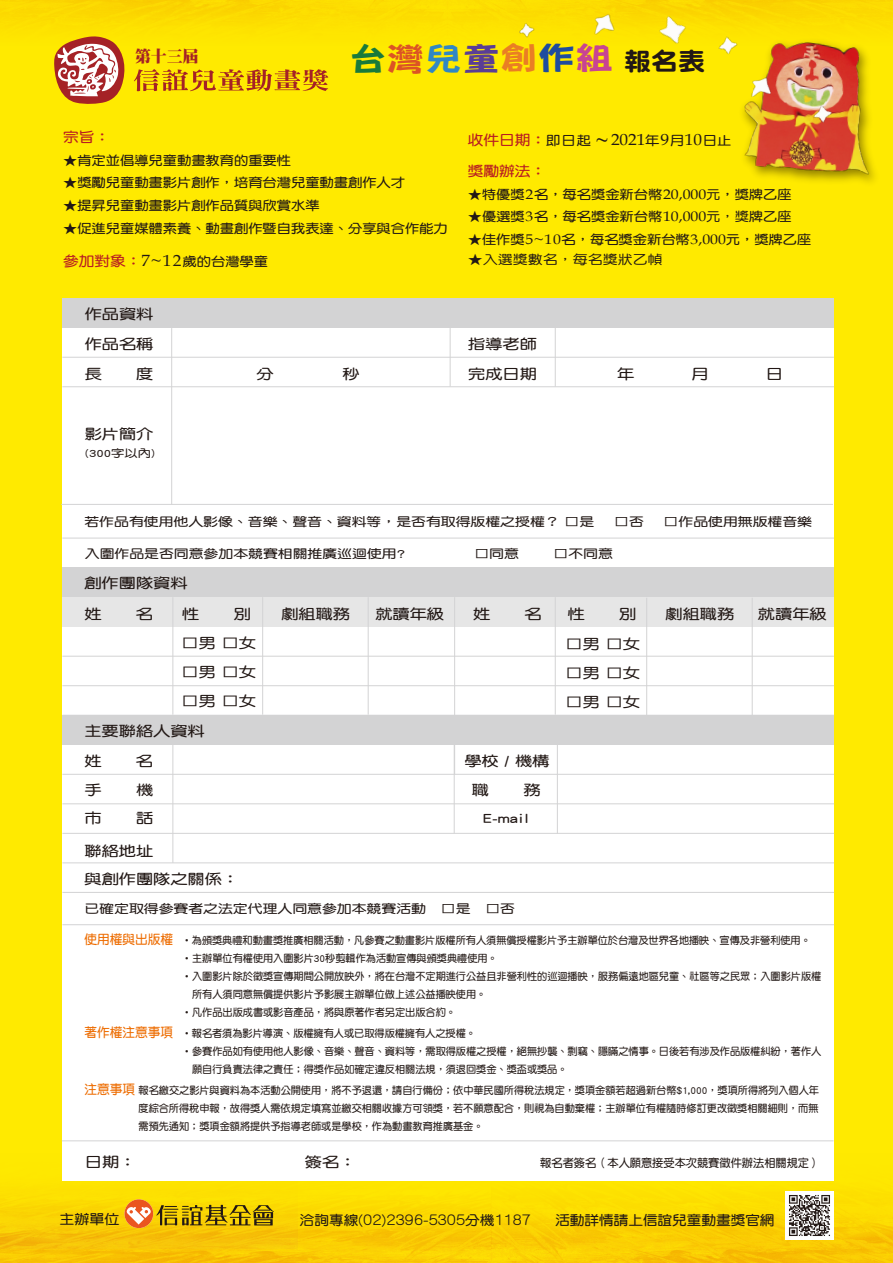
<style>
.page{position:relative;width:893px;height:1263px;background:#fff}
.page>*{position:absolute;margin:0;border:0;box-sizing:border-box;transform-origin:0 0}
.t1{font:24.9px "DF Yuan Std W9";color:#221815;scale:1.08 1}
.t2{font:16.35px "DF Ming Std W12";color:#a52226}
.t3{font:14.1px/30px "DF Yuan Std W7";color:#221815;scale:1.22 1}
.t4{font:14.1px "DF Yuan Std W7";color:#b81c22;scale:1.12 1}
.t5{font:500 13.5px "ARR Gothic 1";color:#221815;scale:1.08 1}
.t6{font:13.5px "DF Yuan Std W7";color:#221815;scale:1.08 1}
.t7{font:13.5px "DF Yuan Std W7";color:#221815;scale:1.11 1}
.t8{font:12.75px "DF Yuan Std W7";color:#221815;scale:1.12 1}
.t9{font:12.75px "DF Yuan Std W5";color:#221815;scale:1.18 1}
.t10{font:12.15px "DF Yuan Std W7";color:#221815;scale:1.22 1}
.t11{font:11.55px "DF Yuan Std W7";color:#221815}
.t12{font:10.8px "DF Yuan Std W7";color:#221815;scale:1.22 1}
.t13{font:10.35px/18px "DF Yuan Std W7";color:#221815;text-align:justify}
.s1{font-family:"AR Qiao Hei B5";font-weight:800;font-size:32.4px;color:#197a3b}
.s2{font-family:"AR Qiao Hei B5";font-weight:800;font-size:32.4px;color:#dc5425}
.s3{font-family:"AR Qiao Hei B5";font-weight:800;font-size:32.4px;color:#3087c4}
.s4{font-family:"AR Qiao Hei B5";font-weight:800;font-size:32.4px;color:#5a3d95}
.s5{font-family:"AR Qiao Hei B5";font-weight:800;font-size:32.4px;color:#ea7e24}
.s6{font-family:"AR Qiao Hei B5";font-weight:800;font-size:32.4px;color:#1e4c9f}
.s7{font-family:"AR Qiao Hei B5";font-weight:800;font-size:32.4px;color:#c84493}
.s8{font-size:14.1px;color:#b81c22}
.s9{font-family:"Book Antiqua";font-size:16.2px}
.s10{font-family:"Book Antiqua";font-size:23.4px}
.s11{font-family:"DF Yuan Std W5"}
.s12{font-family:"Book Antiqua";font-size:14.1px}
.s13{font-size:13.05px;color:#ed6c00}
.s14{font-family:"DF Yuan Std W7";font-weight:400}
</style>
<div class="page">
<svg style="left:0;top:0;width:893px;height:91px;background:#fde300"></svg>
<img style="left:0;top:1236px;width:491px;height:27px">
<img style="left:491px;top:1236px;width:402px;height:27px">
<svg style="left:0;top:1116px;width:893px;height:120px;background:#fcdc05"></svg>
<div style="left:0;top:91px;width:893px;height:1025px;background:#ffea00"></div>
<img style="left:712px;top:17px;width:181px;height:166px">
<img style="left:712px;top:29px;width:34px;height:38px">
<img style="left:578px;top:6px;width:46px;height:37px">
<img style="left:638px;top:0;width:69px;height:67px">
<img style="left:734px;top:69px;width:48px;height:38px">
<img style="left:514px;top:17px;width:27px;height:31px">
<img style="left:807px;top:97px;width:34px;height:39px">
<div style="left:62px;top:298px;width:772px;height:882px;background:#fff"></div>
<div style="left:62px;top:298px;width:772px;height:30px;background:#d3d3d4"></div>
<hr style="left:62px;top:357px;width:772px;height:1px;background:#d3d3d4">
<hr style="left:62px;top:386px;width:772px;height:1px;background:#d3d3d4">
<hr style="left:62px;top:538px;width:772px;height:1px;background:#d3d3d4">
<hr style="left:171px;top:328px;width:1px;height:176px;background:#d3d3d4">
<hr style="left:450px;top:313px;width:1px;height:73px;background:#d3d3d4">
<hr style="left:555px;top:313px;width:1px;height:73px;background:#d3d3d4">
<div style="left:62px;top:568px;width:772px;height:29px;background:#d3d3d4"></div>
<div style="left:62px;top:597px;width:772px;height:30px;background:#e6e6e6"></div>
<hr style="left:62px;top:656px;width:772px;height:1px;background:#d3d3d4">
<hr style="left:62px;top:685px;width:772px;height:1px;background:#d3d3d4">
<hr style="left:62px;top:774px;width:772px;height:1px;background:#d3d3d4">
<hr style="left:172px;top:597px;width:1px;height:118px;background:#d3d3d4">
<hr style="left:262px;top:597px;width:1px;height:118px;background:#d3d3d4">
<hr style="left:368px;top:597px;width:1px;height:118px;background:#d3d3d4">
<div style="left:62px;top:715px;width:772px;height:30px;background:#d3d3d4"></div>
<hr style="left:62px;top:803px;width:772px;height:1px;background:#d3d3d4">
<hr style="left:62px;top:833px;width:772px;height:1px;background:#d3d3d4">
<hr style="left:62px;top:862px;width:772px;height:1px;background:#d3d3d4">
<hr style="left:62px;top:892px;width:772px;height:1px;background:#d3d3d4">
<hr style="left:172px;top:740px;width:1px;height:123px;background:#d3d3d4">
<hr style="left:454px;top:745px;width:1px;height:88px;background:#d3d3d4">
<hr style="left:62px;top:924px;width:772px;height:1px;background:#d3d3d4">
<hr style="left:557px;top:744px;width:1px;height:90px;background:#d3d3d4">
<hr style="left:62px;top:1140px;width:771px;height:1px;background:#d3d3d4">
<hr style="left:454px;top:597px;width:1px;height:177px;background:#d3d3d4">
<hr style="left:555px;top:597px;width:1px;height:118px;background:#d3d3d4">
<hr style="left:646px;top:598px;width:1px;height:117px;background:#d3d3d4">
<hr style="left:752px;top:598px;width:1px;height:117px;background:#d3d3d4">
<hr style="left:61px;top:504px;width:772px;height:1px;background:#d3d3d4">
<svg style="left:124px;top:1199px;width:150px;height:29px;background:#cda415"></svg>
<img style="left:785px;top:1191px;width:48px;height:48px">
<svg style="left:54px;top:36px;width:73px;height:68px"></svg>
<svg style="left:134px;top:69px;width:194px;height:22px;background:#dd9f0d"></svg>
<h2 class="t2" style="left:135px;top:47px;width:65px">第十三屆</h2>
<h1 class="t1" style="left:349px;top:47px;width:331px"><span class="s1">台</span><span class="s2">灣</span><span class="s3">兒</span><span class="s4">童</span><span class="s5">創</span><span class="s6">作</span><span class="s7">組</span>報名表</h1>
<h3 class="t4" style="left:63px;top:130px;width:43px">宗旨：</h3>
<p class="t8" style="left:63px;top:153px;width:205px">★肯定並倡導兒童動畫教育的重要性</p>
<p class="t8" style="left:63px;top:176px;width:307px">★獎勵兒童動畫影片創作，培育台灣兒童動畫創作人才</p>
<p class="t8" style="left:63px;top:198px;width:231px">★提昇兒童動畫影片創作品質與欣賞水準</p>
<p class="t8" style="left:63px;top:221px;width:345px">★促進兒童媒體素養、動畫創作暨自我表達、分享與合作能力</p>
<p class="t8" style="left:63px;top:255px;width:185px"><span class="s8">參加對象：</span><span class="s9">7~12</span>歲的台灣學童</p>
<h3 class="t3" style="left:85px;top:298px;width:58px">作品資料作品名稱</h3>
<p class="t8" style="left:468px;top:133px;width:237px"><span class="s8">收件日期：</span>即日起 <span class="s10">~</span> <span class="s9">2021</span>年<span class="s9">9</span>月<span class="s9">10</span>日止</p>
<h3 class="t4" style="left:468px;top:164px;width:71px">獎勵辦法：</h3>
<p class="t8" style="left:468px;top:187px;width:291px"><span class="s11">★</span>特優獎<span class="s12">2</span>名，每名獎金新台幣<span class="s12">20,000</span><span class="s11">元</span>，獎牌乙座</p>
<p class="t8" style="left:468px;top:210px;width:291px"><span class="s11">★</span>優選獎<span class="s12">3</span>名，每名獎金新台幣<span class="s12">10,000</span><span class="s11">元，獎</span>牌乙座</p>
<p class="t8" style="left:468px;top:232px;width:308px"><span class="s11">★</span>佳作獎<span class="s12">5~10</span>名，每名獎金新台幣<span class="s12">3,000</span>元，獎牌乙座</p>
<p class="t9" style="left:468px;top:253px;width:167px">★入選獎數名，每名獎狀乙幀</p>
<h3 class="t3" style="left:468px;top:328px;width:58px">指導老師</h3>
<h3 class="t3" style="left:85px;top:358px;width:16px">長</h3>
<h3 class="t3" style="left:136px;top:358px;width:16px">度</h3>
<h3 class="t3" style="left:256px;top:358px;width:16px">分</h3>
<h3 class="t3" style="left:342px;top:358px;width:16px">秒</h3>
<h3 class="t3" style="left:468px;top:358px;width:58px">完成日期</h3>
<h3 class="t3" style="left:617px;top:358px;width:16px">年</h3>
<h3 class="t3" style="left:691px;top:358px;width:16px">月</h3>
<h3 class="t3" style="left:766px;top:358px;width:16px">日</h3>
<h3 class="t3" style="left:85px;top:418px;width:58px">影片簡介</h3>
<p class="t12" style="left:85px;top:447px;width:59px">(300字以內)</p>
<p class="t10" style="left:84px;top:515px;width:419px">若作品有使用他人影像、音樂、聲音、資料等，是否有取得版權之授權？ □是</p>
<p class="t10" style="left:614px;top:515px;width:26px">□否</p>
<p class="t10" style="left:664px;top:515px;width:123px">□作品使用無版權音樂</p>
<p class="t10" style="left:85px;top:547px;width:264px">入圍作品是否同意參加本競賽相關推廣巡迴使用?</p>
<p class="t10" style="left:474px;top:547px;width:38px">□同意</p>
<p class="t10" style="left:554px;top:547px;width:50px">□不同意</p>
<h3 class="t3" style="left:84px;top:567px;width:86px">創作團隊資料</h3>
<h3 class="t3" style="left:84px;top:598px;width:16px">姓</h3>
<h3 class="t3" style="left:136px;top:598px;width:16px">名</h3>
<h3 class="t3" style="left:182px;top:598px;width:16px">性</h3>
<h3 class="t3" style="left:234px;top:598px;width:16px">別</h3>
<h3 class="t3" style="left:281px;top:598px;width:58px">劇組職務</h3>
<h3 class="t3" style="left:375px;top:598px;width:58px">就讀年級</h3>
<h3 class="t3" style="left:182px;top:628px;width:63px">□男 □女</h3>
<h3 class="t3" style="left:182px;top:657px;width:63px">□男 □女</h3>
<h3 class="t3" style="left:84px;top:686px;width:142px;text-indent:97px">□男 □女主要聯絡人資料</h3>
<h3 class="t3" style="left:84px;top:746px;width:16px">姓</h3>
<h3 class="t3" style="left:136px;top:746px;width:16px">名</h3>
<h3 class="t3" style="left:84px;top:775px;width:16px">手</h3>
<h3 class="t3" style="left:136px;top:775px;width:16px">機</h3>
<h3 class="t3" style="left:84px;top:803px;width:16px">市</h3>
<h3 class="t3" style="left:136px;top:803px;width:16px">話</h3>
<h3 class="t3" style="left:84px;top:835px;width:58px">聯絡地址</h3>
<h3 class="t3" style="left:473px;top:598px;width:16px">姓</h3>
<h3 class="t3" style="left:524px;top:598px;width:16px">名</h3>
<h3 class="t3" style="left:568px;top:598px;width:16px">性</h3>
<h3 class="t3" style="left:619px;top:598px;width:16px">別</h3>
<h3 class="t3" style="left:665px;top:598px;width:58px">劇組職務</h3>
<h3 class="t3" style="left:758px;top:598px;width:58px">就讀年級</h3>
<h3 class="t3" style="left:566px;top:629px;width:63px">□男 □女</h3>
<h3 class="t3" style="left:566px;top:658px;width:63px">□男 □女</h3>
<h3 class="t3" style="left:566px;top:687px;width:63px">□男 □女</h3>
<h3 class="t3" style="left:464px;top:746px;width:71px">學校 / 機構</h3>
<h3 class="t3" style="left:472px;top:775px;width:16px">職</h3>
<h3 class="t3" style="left:523px;top:775px;width:16px">務</h3>
<h3 class="t3" style="left:483px;top:803px;width:40px">E-mail</h3>
<h3 class="t3" style="left:84px;top:863px;width:128px">與創作團隊之關係：</h3>
<p class="t10" style="left:84px;top:902px;width:354px">已確定取得參賽者之法定代理人同意參加本競賽活動 □是 □否</p>
<p class="t13" style="left:84px;top:931px;width:728px"><span class="s13">使用權與出版權</span> ‧為頒獎典禮和動畫獎推廣相關活動，凡參賽之動畫影片版權所有人須無償授權影片予主辦單位於台灣及世界各地播映、宣傳及非營利使用。</p>
<p class="t13" style="left:182px;top:949px;width:317px">‧主辦單位有權使用入圍影片30秒剪輯作為活動宣傳與頒獎典禮使用。</p>
<p class="t13" style="left:182px;top:967px;width:641px">‧入圍影片除於徵獎宣傳期間公開放映外，將在台灣不定期進行公益且非營利性的巡迴播映，服務偏遠地區兒童、社區等之民眾；入圍影片版權</p>
<p class="t13" style="left:192px;top:985px;width:296px">所有人須同意無償提供影片予影展主辦單位做上述公益播映使用。</p>
<p class="t13" style="left:182px;top:1003px;width:275px">‧凡作品出版成書或影音產品，將與原著作者另定出版合約。</p>
<p class="t13" style="left:84px;top:1024px;width:393px"><span class="s13">著作權注意事項</span> ‧報名者須為影片導演、版權擁有人或已取得版權擁有人之授權。</p>
<p class="t13" style="left:182px;top:1042px;width:641px">‧參賽作品如有使用他人影像、音樂、聲音、資料等，需取得版權之授權，絕無抄襲、剽竊、隱瞞之情事。日後若有涉及作品版權糾紛，著作人</p>
<p class="t13" style="left:192px;top:1060px;width:377px">願自行負責法律之責任；得獎作品如確定違反相關法規，須退回獎金、獎盃或獎品。</p>
<p class="t13" style="left:139px;top:1081px;width:682px;text-indent:-54px"><span class="s13">注意事項</span> 報名繳交之影片與資料為本活動公開使用，將不予退還，請自行備份；依中華民國所得稅法規定，獎項金額若超過新台幣$1,000，獎項所得將列入個人年度綜合所得稅申報，故得獎人需依規定填寫並繳交相關收據方可領獎，若不願意配合，則視為自動棄權；主辦單位有權隨時修訂更改徵獎相關細則，而無需預先通知；獎項金額將提供予指導老師或是學校，作為動畫教育推廣基金。</p>
<h3 class="t3" style="left:85px;top:1146px;width:44px">日期：</h3>
<h3 class="t3" style="left:305px;top:1146px;width:44px">簽名：</h3>
<p class="t11" style="left:540px;top:1156px;width:282px">報名者簽名（本人願意接受本次競賽徵件辦法相關規定）</p>
<h3 class="t7" style="left:59px;top:1211px;width:56px">主辦單位</h3>
<h3 class="t5" style="left:300px;top:1213px;width:216px"><span class="s14">洽詢專線</span>(02)2396-5305<span class="s14">分機</span>1187</h3>
<h3 class="t6" style="left:555px;top:1212px;width:204px">活動詳情請上信誼兒童動畫獎官網</h3>
</div>
